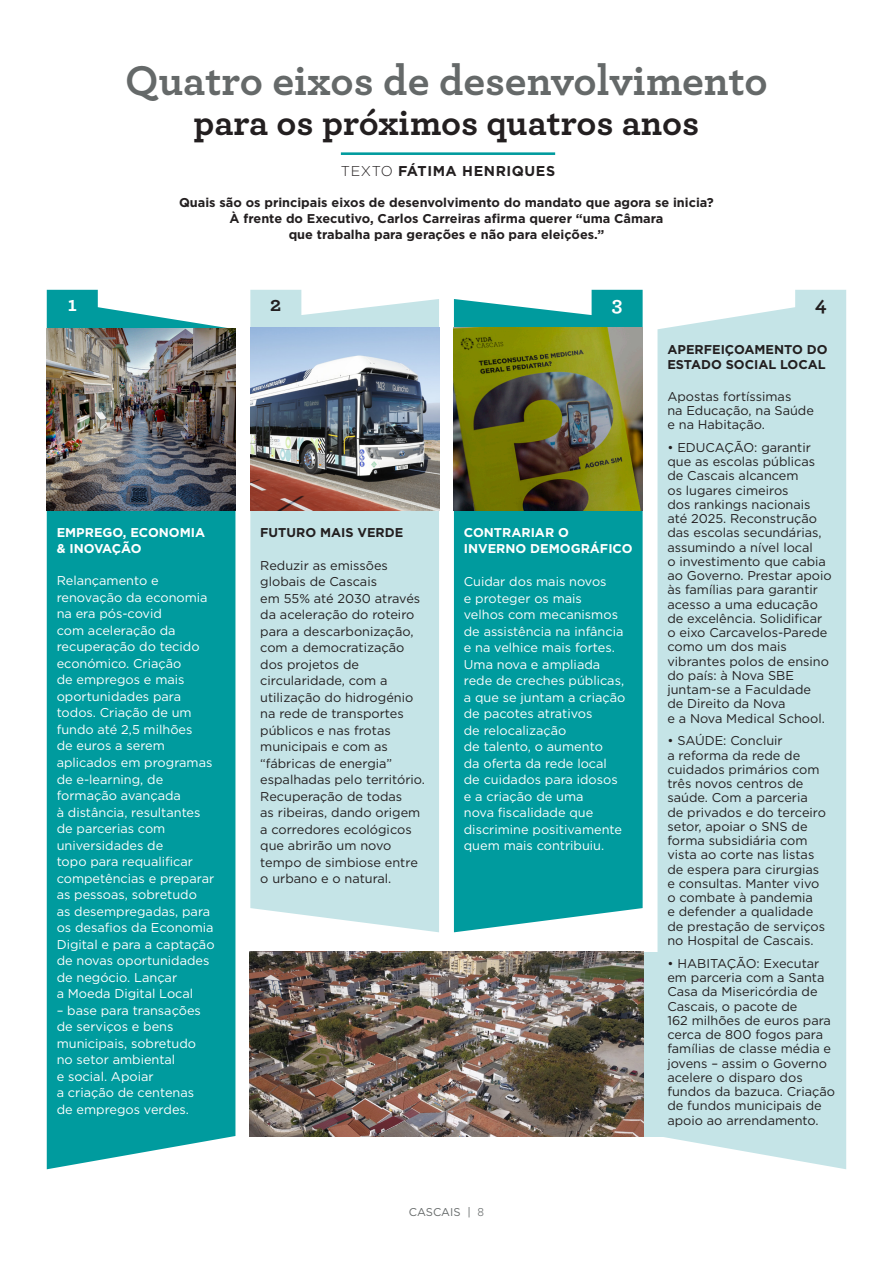
<style>
.page{position:relative;width:893px;height:1263px;background:#fff}
.page>*{position:absolute;margin:0;border:0;box-sizing:border-box;transform-origin:0 0}
._00_Titulo{font:700 43.5px "Archer";color:#656969}
._00_Titulo-2{font:700 37.5px "Archer";color:#231f20}
._00_Titulo-3{font:700 21px "Archer";color:#fff}
._00_Titulo-4{font:700 21px "Archer";color:#231f20}
._00_Nome_Jornalista{font:700 14.25px "Gotham";letter-spacing:.04em;color:#231f20}
._00_text{font:12.75px/14.2px "Gotham";color:#231f20}
._00_text-2{font:12.75px/16.5px "Gotham";color:#fff}
._00_Entrada{font:700 12.75px/15.8px "Gotham";color:#231f20;text-align:center}
._00_text-3{font:700 12.75px/15.8px "Gotham";color:#fff}
._00_text-4{font:700 12.75px/14.9px "Gotham";color:#231f20}
.t1{font:11.25px "Gotham";color:#656969}
.s1{font-weight:300}
.s2{font-family:"Archer";font-size:12px}
</style>
<div class="page">
<div style="left:47px;top:290px;width:188px;height:879px;background:#009b9e"></div>
<svg style="left:250px;top:290px;width:189px;height:642px;background:#cae6e9"></svg>
<div style="left:454px;top:290px;width:189px;height:642px;background:#009b9e"></div>
<div style="left:254px;top:952px;width:585px;height:185px;background:#c5e4e7"></div>
<img style="left:249px;top:952px;width:394px;height:185px">
<div style="left:657px;top:290px;width:189px;height:879px;background:#c5e4e7"></div>
<img style="left:47px;top:328px;width:188px;height:183px">
<img style="left:250px;top:328px;width:189px;height:183px">
<img style="left:454px;top:328px;width:189px;height:183px">
<hr style="left:341px;top:152px;width:214px;height:3px;background:#009b9e">
<p class="_00_Titulo" style="left:125px;top:46px;width:644px">Quatro eixos de desenvolvimento</p>
<p class="_00_Titulo-2" style="left:194px;top:93px;width:507px">para os próximos quatros anos</p>
<p class="_00_Nome_Jornalista" style="left:341px;top:161px;width:216px"><span class="s1">TEXTO</span> FÁTIMA HENRIQUES</p>
<p class="_00_Entrada" style="left:179px;top:195px;width:536px">Quais são os principais eixos de desenvolvimento do mandato que agora se inicia?<br>À frente do Executivo, Carlos Carreiras afirma querer “uma Câmara<br>que trabalha para gerações e não para eleições.”</p>
<p class="_00_Titulo-3" style="left:68px;top:287px;width:11px">1</p>
<p class="_00_Titulo-4" style="left:270px;top:287px;width:13px">2</p>
<p class="_00_Titulo-3" style="left:612px;top:287px;width:12px">3</p>
<p class="_00_Titulo-4" style="left:815px;top:287px;width:13px">4</p>
<p class="_00_text-4" style="left:667px;top:342px;width:162px">APERFEIÇOAMENTO DO<br>ESTADO SOCIAL LOCAL</p>
<p class="_00_text" style="left:667px;top:389px;width:148px">Apostas fortíssimas<br>na Educação, na Saúde e na Habitação.</p>
<p class="_00_text" style="left:667px;top:440px;width:166px">• EDUCAÇÃO: garantir que as escolas públicas de Cascais alcancem<br>os lugares cimeiros<br>dos rankings nacionais até 2025. Reconstrução das escolas secundárias, assumindo a nível local<br>o investimento que cabia ao Governo. Prestar apoio às famílias para garantir acesso a uma educação de excelência. Solidificar o eixo Carcavelos-Parede como um dos mais vibrantes polos de ensino do país: à Nova SBE juntam-se a Faculdade<br>de Direito da Nova<br>e a Nova Medical School.</p>
<p class="_00_text" style="left:667px;top:733px;width:160px">• SAÚDE: Concluir<br>a reforma da rede de cuidados primários com três novos centros de saúde. Com a parceria de privados e do terceiro setor, apoiar o SNS de forma subsidiária com vista ao corte nas listas de espera para cirurgias e consultas. Manter vivo o combate à pandemia<br>e defender a qualidade de prestação de serviços no Hospital de Cascais.</p>
<p class="_00_text" style="left:667px;top:956px;width:169px">• HABITAÇÃO: Executar em parceria com a Santa<br>Casa da Misericórdia de<br>Cascais, o pacote de<br>162 milhões de euros para cerca de 800 fogos para famílias de classe média e jovens – assim o Governo acelere o disparo dos fundos da bazuca. Criação de fundos municipais de apoio ao arrendamento.</p>
<p class="_00_text-3" style="left:57px;top:524px;width:150px">EMPREGO, ECONOMIA &amp; INOVAÇÃO</p>
<p class="_00_text-2" style="left:57px;top:572px;width:159px">Relançamento e renovação da economia na era pós-covid<br>com aceleração da recuperação do tecido económico. Criação<br>de empregos e mais oportunidades para todos. Criação de um fundo até 2,5 milhões<br>de euros a serem aplicados em programas de e-learning, de formação avançada<br>à distância, resultantes de parcerias com universidades de<br>topo para requalificar competências e preparar as pessoas, sobretudo<br>as desempregadas, para os desafios da Economia<br>Digital e para a captação de novas oportunidades de negócio. Lançar<br>a Moeda Digital Local</p>
<p class="_00_text-2" style="left:57px;top:1001px;width:146px">– base para transações de serviços e bens municipais, sobretudo no setor ambiental<br>e social. Apoiar<br>a criação de centenas de empregos verdes.</p>
<p class="_00_text-4" style="left:260px;top:525px;width:145px">FUTURO MAIS VERDE</p>
<p class="_00_text" style="left:260px;top:557px;width:166px;line-height:16.5px">Reduzir as emissões globais de Cascais<br>em 55% até 2030 através da aceleração do roteiro para a descarbonização, com a democratização dos projetos de circularidade, com a utilização do hidrogénio na rede de transportes públicos e nas frotas municipais e com as “fábricas de energia” espalhadas pelo território.<br>Recuperação de todas<br>as ribeiras, dando origem a corredores ecológicos que abrirão um novo tempo de simbiose entre o urbano e o natural.</p>
<p class="_00_text-3" style="left:464px;top:524px;width:170px">CONTRARIAR O<br>INVERNO DEMOGRÁFICO</p>
<p class="_00_text-2" style="left:464px;top:573px;width:163px">Cuidar dos mais novos<br>e proteger os mais velhos com mecanismos de assistência na infância e na velhice mais fortes.<br>Uma nova e ampliada rede de creches públicas, a que se juntam a criação de pacotes atrativos<br>de relocalização<br>de talento, o aumento<br>da oferta da rede local de cuidados para idosos e a criação de uma<br>nova fiscalidade que discrimine positivamente quem mais contribuiu.</p>
<p class="t1" style="left:409px;top:1205px;width:77px">CASCAIS | <span class="s2">8</span></p>
</div>
